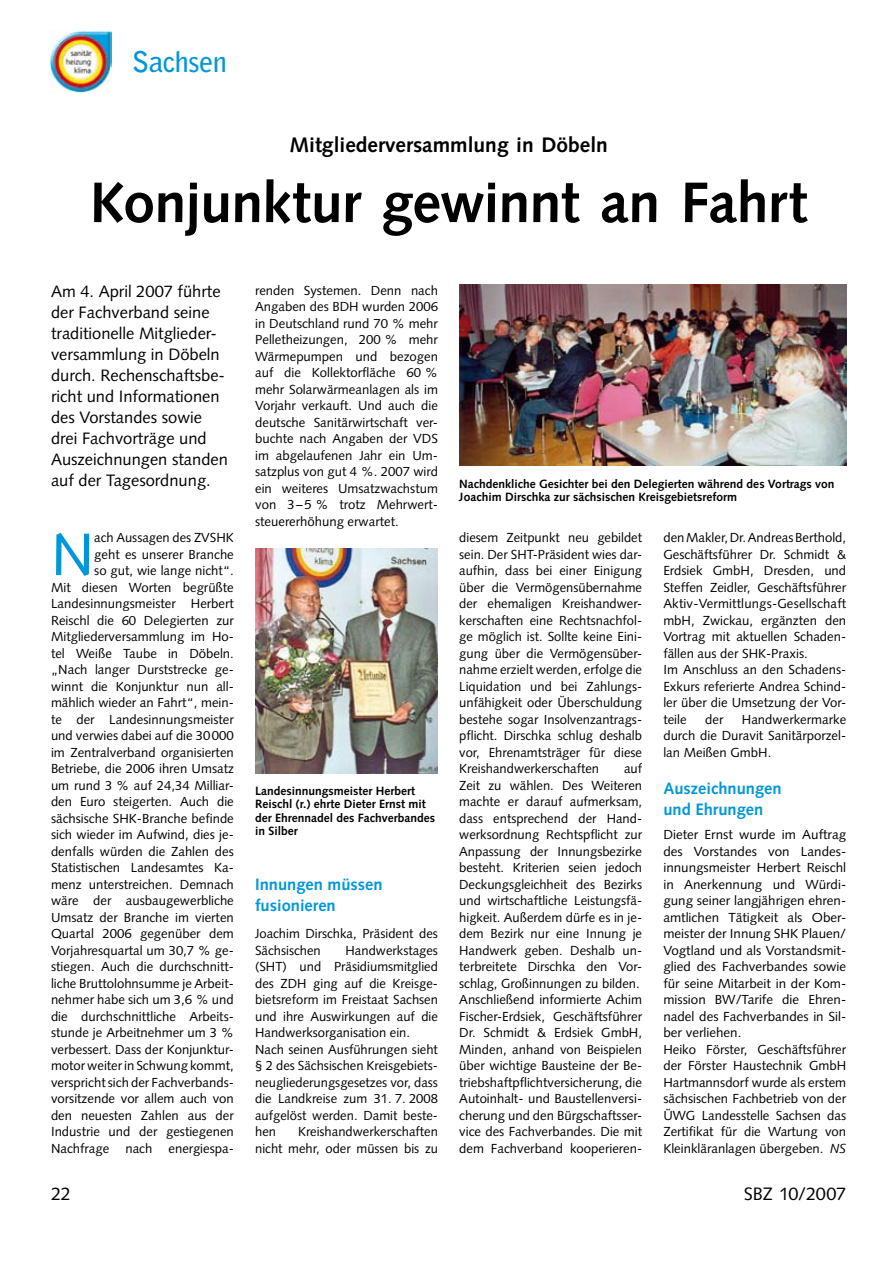
<style>
.page{position:relative;width:893px;height:1263px;background:#fff}
.page>*{position:absolute;margin:0;border:0;box-sizing:border-box;transform-origin:0 0}
.t1{font:59.85px "Syntax LT Std";color:#0097da}
.t2{font:700 57px "Syntax LT Std";letter-spacing:-.01em;color:#000}
.t3{font:700 28.5px "Bell Gothic Std";letter-spacing:-.02em;color:#0097da}
.t4{font:700 21px "Syntax LT Std";color:#000}
.t5{font:18px "Syntax LT Std";letter-spacing:-.01em;color:#000}
.t6{font:16.5px/21px "Syntax LT Std";color:#000}
.t7{font:700 16.5px/21px "Syntax LT Std";color:#0097da}
.t8{font:13.2px/16.5px "Syntax LT Std";color:#000}
.t9{font:700 12px/13.5px "Syntax LT Std";color:#000}
.s1{font-style:italic}
</style>
<div class="page">
<img style="left:49px;top:30px;width:62px;height:63px">
<img style="left:255px;top:548px;width:183px;height:225px">
<img style="left:459px;top:284px;width:387px;height:182px">
<h3 class="t3" style="left:132px;top:45px;width:97px">Sachsen</h3>
<h3 class="t4" style="left:289px;top:133px;width:320px">Mitgliederversammlung in Döbeln</h3>
<h2 class="t2" style="left:90px;top:170px;width:719px">Konjunktur gewinnt an Fahrt</h2>
<p class="t6" style="left:51px;top:281px;width:178px">Am 4. April 2007 führte der Fachverband seine traditionelle Mitglieder&shy;versammlung in Döbeln durch. Rechenschaftsbe&shy;richt und Informationen des Vorstandes sowie drei Fachvorträge und<br>Auszeichnungen standen auf der Tagesordnung.</p>
<p class="t8" style="left:51px;top:529px;width:184px;text-align:right">ach Aussagen des ZVSHK<br>geht es unserer Branche<br>so gut, wie lange nicht“.<br>Mit diesen Worten begrüßte<br>Landesinnungsmeister Herbert<br>Reischl die 60 Delegierten zur<br>Mitgliederversammlung im Ho&shy;tel Weiße Taube in Döbeln. „Nach langer Durststrecke ge&shy;winnt die Konjunktur nun all&shy;mählich wieder an Fahrt“, mein&shy;te der Landesinnungsmeister und verwies dabei auf die 30000 im Zentralverband organisierten<br>Betriebe, die 2006 ihren Umsatz um rund 3 % auf 24,34 Milliar&shy;den Euro steigerten. Auch die sächsische SHK-Branche befinde sich wieder im Aufwind, dies je&shy;denfalls würden die Zahlen des<br>Statistischen Landesamtes Ka&shy;menz unterstreichen. Demnach wäre der ausbaugewerbliche<br>Umsatz der Branche im vierten<br>Quartal 2006 gegenüber dem<br>Vorjahresquartal um 30,7 % ge&shy;stiegen. Auch die durchschnitt&shy;liche Bruttolohnsumme je Arbeit&shy;nehmer habe sich um 3,6 % und die durchschnittliche Arbeits&shy;stunde je Arbeitnehmer um 3 % verbessert. Dass der Konjunktur&shy;motor weiter in Schwung kommt, verspricht sich der Fachverbands&shy;vorsitzende vor allem auch von den neuesten Zahlen aus der<br>Industrie und der gestiegenen<br>Nachfrage nach energiespa-</p>
<h1 class="t1" style="left:51px;top:519px;width:45px">N</h1>
<p class="t8" style="left:255px;top:282px;width:184px;text-align:justify">renden Systemen. Denn nach Angaben des BDH wurden 2006 in Deutschland rund 70 % mehr Pelletheizungen, 200 % mehr Wärmepumpen und bezogen auf die Kollektorfläche 60 % mehr Solarwärmeanlagen als im Vorjahr verkauft. Und auch die deutsche Sanitärwirtschaft ver&shy;buchte nach Angaben der VDS im abgelaufenen Jahr ein Um&shy;satzplus von gut 4 %. 2007 wird ein weiteres Umsatzwachstum von 3–5 % trotz Mehrwert&shy;steuer-erhöhung erwartet.</p>
<p class="t9" style="left:255px;top:784px;width:182px">Landesinnungsmeister Herbert<br>Reischl (r.) ehrte Dieter Ernst mit der Ehrennadel des Fachverbandes in Silber</p>
<p class="t7" style="left:255px;top:874px;width:129px">Innungen müssen fusionieren</p>
<p class="t8" style="left:255px;top:925px;width:184px">Joachim Dirschka, Präsident des<br>Sächsischen</p>
<p class="t8" style="left:255px;top:942px;width:184px;text-indent:90px">Handwerkstages (SHT) und Präsidiumsmitglied des ZDH ging auf die Kreisge&shy;bietsreform im Freistaat Sachsen und ihre Auswirkungen auf die<br>Handwerksorganisation ein.<br>Nach seinen Ausführungen sieht § 2 des Sächsischen Kreisgebiets&shy;neugliederungsgesetzes vor, dass die Landkreise zum 31. 7. 2008 aufgelöst werden. Damit beste&shy;hen</p>
<p class="t8" style="left:255px;top:1123px;width:184px;text-align:right">Kreishandwerkerschaften<br>nicht mehr, oder müssen bis zu</p>
<p class="t9" style="left:459px;top:477px;width:377px">Nachdenkliche Gesichter bei den Delegierten während des Vortrags von<br>Joachim Dirschka zur sächsischen Kreisgebietsreform</p>
<p class="t8" style="left:459px;top:529px;width:184px">diesem Zeitpunkt neu gebildet sein. Der SHT-Präsident wies dar&shy;aufhin, dass bei einer Einigung über die Vermögensübernahme der ehemaligen Kreishandwer&shy;kerschaften eine Rechtsnachfol&shy;ge möglich ist. Sollte keine Eini&shy;gung über die Vermögensüber&shy;nahme erzielt werden, erfolge die<br>Liquidation und bei Zahlungs&shy;unfähigkeit oder Überschuldung bestehe sogar Insolvenzantrags&shy;pflicht. Dirschka schlug deshalb vor, Ehrenamtsträger für diese<br>Kreishandwerkerschaften</p>
<p class="t8" style="left:459px;top:760px;width:184px;text-indent:165px">auf<br>Zeit zu wählen. Des Weiteren machte er darauf aufmerksam, dass entsprechend der Hand&shy;werksordnung Rechtspflicht zur<br>Anpassung der Innungsbezirke besteht. Kriterien seien jedoch<br>Deckungsgleichheit des Bezirks und wirtschaftliche Leistungsfä&shy;higkeit. Außerdem dürfe es in je&shy;dem Bezirk nur eine Innung je<br>Handwerk geben. Deshalb un&shy;terbreitete Dirschka den Vor&shy;schlag, Großinnungen zu bilden.<br>Anschließend informierte Achim<br>Fischer-Erdsiek, Geschäftsführer<br>Dr. Schmidt &amp; Erdsiek GmbH,<br>Minden, anhand von Beispielen über wichtige Bausteine der Be&shy;triebshaftpflichtversicherung, die<br>Autoinhalt- und Baustellenversi&shy;cherung und den Bürgschaftsser&shy;vice des Fachverbandes. Die mit dem Fachverband kooperieren-</p>
<p class="t8" style="left:663px;top:529px;width:184px">den Makler, Dr. Andreas Berthold,<br>Geschäftsführer Dr. Schmidt &amp;<br>Erdsiek GmbH, Dresden, und<br>Steffen Zeidler, Geschäftsführer<br>Aktiv-Vermittlungs-Gesellschaft mbH, Zwickau, ergänzten den<br>Vortrag mit aktuellen Schaden&shy;fällen aus der SHK-Praxis.<br>Im Anschluss an den Schadens-<br>Exkurs referierte Andrea Schind&shy;ler über die Umsetzung der Vor&shy;teile</p>
<p class="t8" style="left:663px;top:711px;width:184px;text-align:justify;text-indent:79px">Handwerkermarke durch die Duravit Sanitärporzel&shy;lan Meißen GmbH.</p>
<p class="t7" style="left:663px;top:778px;width:120px">Auszeichnungen und Ehrungen</p>
<p class="t8" style="left:663px;top:826px;width:184px">Dieter Ernst wurde im Auftrag des Vorstandes von Landes&shy;innungsmeister Herbert Reischl in Anerkennung und Würdi&shy;gung seiner langjährigen ehren&shy;amtlichen Tätigkeit als Ober&shy;meister der Innung SHK Plauen/<br>Vogtland und als Vorstandsmit&shy;glied des Fachverbandes sowie für seine Mitarbeit in der Kom&shy;mission BW/Tarife die Ehren&shy;nadel des Fachverbandes in Sil&shy;ber verliehen.<br>Heiko Förster, Geschäftsführer der Förster Haustechnik GmbH<br>Hartmannsdorf wurde als erstem sächsischen Fachbetrieb von der<br>ÜWG Landesstelle Sachsen das<br>Zertifikat für die Wartung von<br>Kleinkläranlagen übergeben. <span class="s1">NS</span></p>
<p class="t8" style="left:705px;top:711px;width:20px">der</p>
<h3 class="t5" style="left:51px;top:1183px;width:21px">22</h3>
<h3 class="t5" style="left:744px;top:1183px;width:104px">SBZ 10/2007</h3>
</div>
